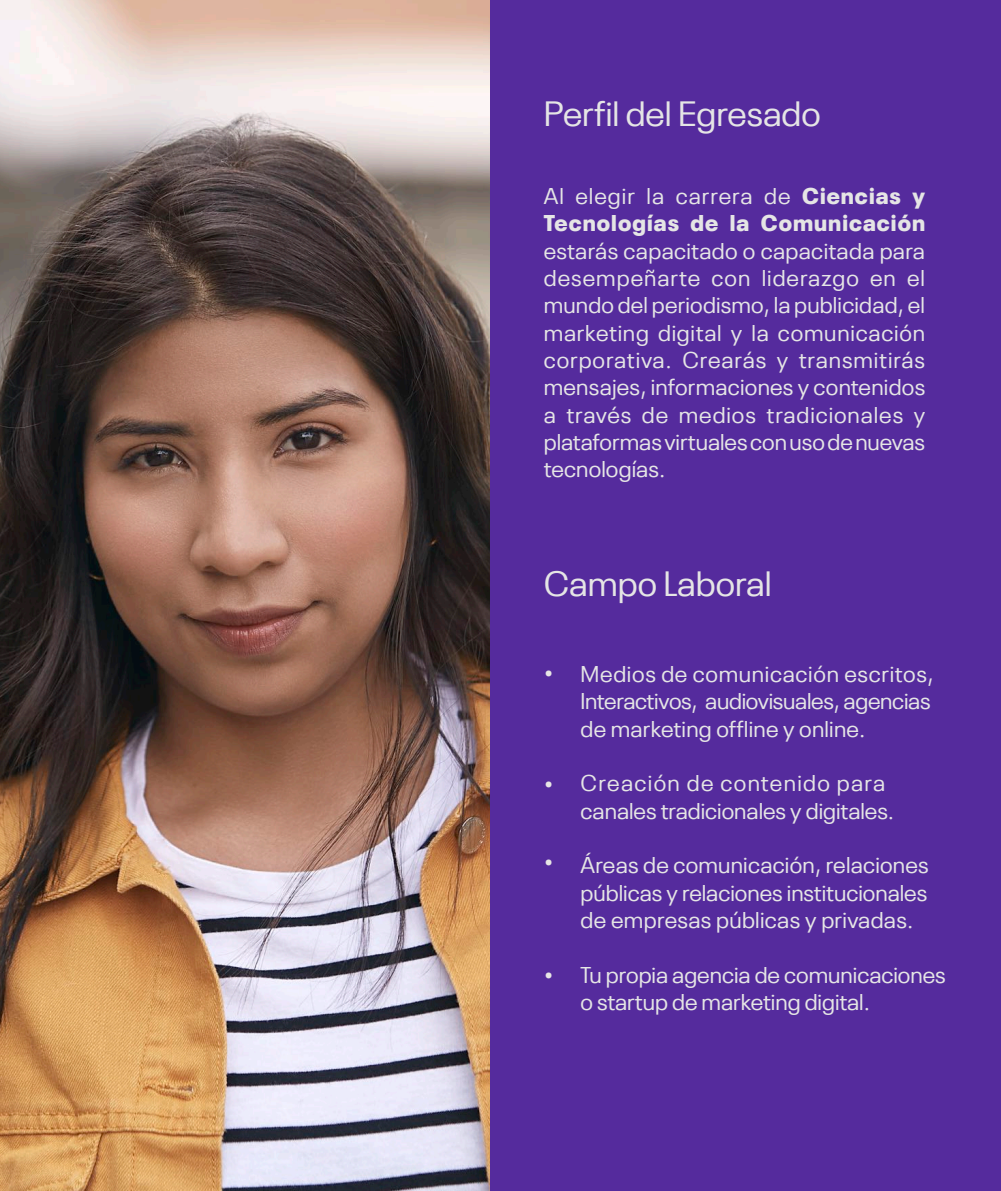
<style>
.page{position:relative;width:1001px;height:1191px;background:#fff}
.page>*{position:absolute;margin:0;border:0;box-sizing:border-box;transform-origin:0 0}
.t1{font:35px "Neue Plak";color:#e5e5e5}
.t2{font:22.75px/27.3px "Neue Plak";color:#e5e5e5}
.t3{font:900 22.75px/27.3px "Neue Plak";letter-spacing:.045em;color:#e5e5e5}
.t4{font:700 21px "Neue Plak";color:#e7e5e5}
.s1{font-weight:400}
</style>
<div class="page">
<div style="left:0;top:0;width:1000px;height:1191px;background:#552b9d"></div>
<img style="left:0;top:0;width:490px;height:1191px">
<h1 class="t1" style="left:543px;top:83px;width:278px">Perfil del Egresado</h1>
<p class="t3" style="left:543px;top:179px;width:382px"><span class="s1">Al elegir la carrera de</span> Ciencias y<br>Tecnologías de la Comunicación</p>
<p class="t2" style="left:543px;top:234px;width:383px;text-align:justify">estarás capacitado o capacitada para desempeñarte con liderazgo en el mundo del periodismo, la publicidad, el marketing digital y la comunicación corporativa. Crearás y transmitirás mensajes, informaciones y contenidos a través de medios tradicionales y plataformas virtuales con uso de nuevas tecnologías.</p>
<h1 class="t1" style="left:543px;top:553px;width:229px">Campo Laboral</h1>
<p class="t4" style="left:543px;top:655px;width:11px">•</p>
<p class="t4" style="left:543px;top:766px;width:11px">•</p>
<p class="t4" style="left:543px;top:844px;width:11px">•</p>
<p class="t4" style="left:543px;top:957px;width:11px">•</p>
<p class="t2" style="left:580px;top:657px;width:354px">Medios de comunicación escritos,<br>Interactivos, audiovisuales, agencias de marketing offline y online.</p>
<p class="t2" style="left:580px;top:766px;width:315px">Creación de contenido para canales tradicionales y digitales.</p>
<p class="t2" style="left:580px;top:848px;width:349px;text-align:justify">Áreas de comunicación, relaciones públicas y relaciones institucionales de empresas públicas y privadas.</p>
<p class="t2" style="left:580px;top:957px;width:366px">Tu propia agencia de comunicaciones o startup de marketing digital.</p>
</div>
